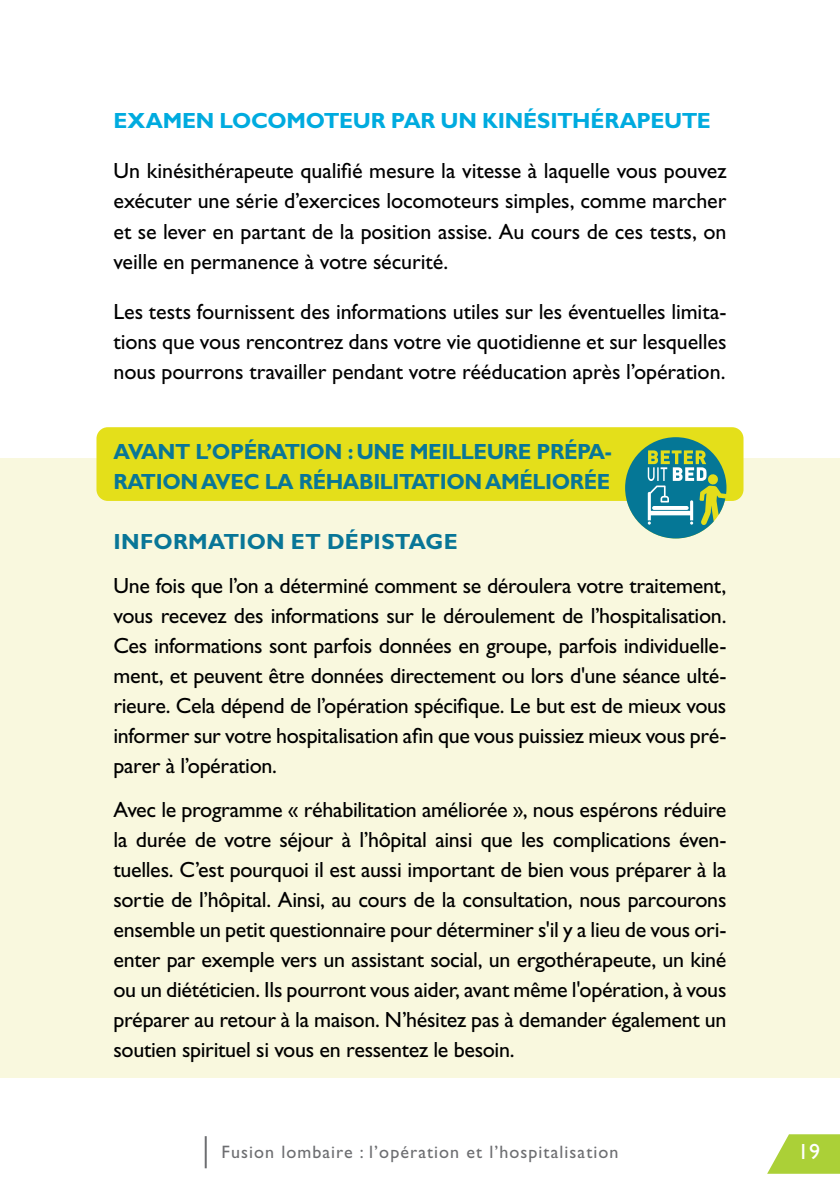
<style>
.page{position:relative;width:840px;height:1191px;background:#fff}
.page>*{position:absolute;margin:0;border:0;box-sizing:border-box;transform-origin:0 0}
.t1{font:22px/30px "Gill Sans Std";letter-spacing:-.01em;color:#000;text-align:justify}
.t2{font:700 22px/30px "Gill Sans Std";letter-spacing:-.02em;color:#097697}
.t3{font:700 22px "Gill Sans Std";letter-spacing:-.01em;color:#00abdf}
.t4{font:700 22px "Gill Sans Std";letter-spacing:.01em;color:#097697}
.t5{font:22px "Gill Sans Std";color:#fff}
.t6{font:18px "Gill Sans Std";letter-spacing:.06em;color:#6d6e71}
</style>
<div class="page">
<svg style="left:767px;top:1134px;width:72px;height:39px"></svg>
<hr style="left:205px;top:1136px;width:2px;height:32px;background:#6d6e71">
<div style="left:0;top:458px;width:839px;height:619px;background:#f9f8de"></div>
<div style="left:96px;top:427px;width:647px;height:74px;background:#e4df1a;border-radius:11px"></div>
<svg style="left:625px;top:438px;width:101px;height:100px"></svg>
<svg style="left:651px;top:506px;width:37px;height:4px"></svg>
<p class="t3" style="left:113px;top:108px;width:598px">EXAMEN LOCOMOTEUR PAR UN KINÉSITHÉRAPEUTE</p>
<p class="t1" style="left:113px;top:156px;width:614px">Un kinésithérapeute qualifié mesure la vitesse à laquelle vous pouvez exécuter une série d’exercices locomoteurs simples, comme marcher et se lever en partant de la position assise. Au cours de ces tests, on veille en permanence à votre sécurité.</p>
<p class="t1" style="left:113px;top:296px;width:614px">Les tests fournissent des informations utiles sur les éventuelles limita&shy;tions que vous rencontrez dans votre vie quotidienne et sur lesquelles nous pourrons travailler pendant votre rééducation après l’opération.</p>
<p class="t2" style="left:113px;top:436px;width:499px">AVANT L’OPÉRATION : UNE MEILLEURE PRÉPA-<br>RATION AVEC LA RÉHABILITATION AMÉLIORÉE</p>
<p class="t4" style="left:113px;top:528px;width:346px">INFORMATION ET DÉPISTAGE</p>
<p class="t1" style="left:113px;top:570px;width:614px">Une fois que l’on a déterminé comment se déroulera votre traitement, vous recevez des informations sur le déroulement de l’hospitalisation.<br>Ces informations sont parfois données en groupe, parfois individuelle&shy;ment, et peuvent être données directement ou lors d'une séance ulté&shy;rieure. Cela dépend de l’opération spécifique. Le but est de mieux vous informer sur votre hospitalisation afin que vous puissiez mieux vous pré&shy;parer à l’opération.</p>
<p class="t1" style="left:113px;top:794px;width:614px">Avec le programme « réhabilitation améliorée », nous espérons réduire la durée de votre séjour à l’hôpital ainsi que les complications éven&shy;tuelles. C’est pourquoi il est aussi important de bien vous préparer à la sortie de l’hôpital. Ainsi, au cours de la consultation, nous parcourons ensemble un petit questionnaire pour déterminer s'il y a lieu de vous ori&shy;enter par exemple vers un assistant social, un ergothérapeute, un kiné ou un diététicien. Ils pourront vous aider, avant même l'opération, à vous préparer au retour à la maison. N’hésitez pas à demander également un soutien spirituel si vous en ressentez le besoin.</p>
<p class="t6" style="left:221px;top:1141px;width:398px">Fusion lombaire : l’opération et l’hospitalisation</p>
<p class="t5" style="left:797px;top:1138px;width:23px">19</p>
</div>
